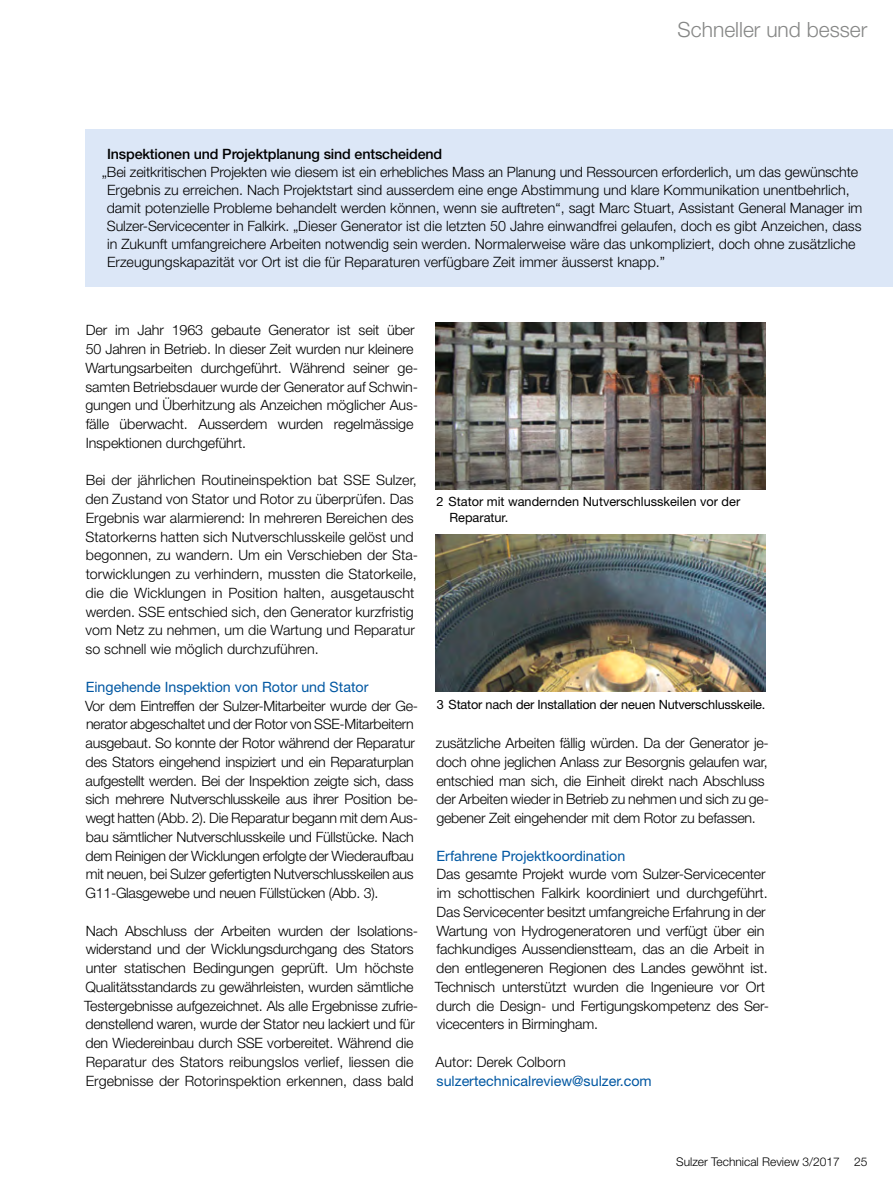
<style>
.page{position:relative;width:893px;height:1191px;background:#fff}
.page>*{position:absolute;margin:0;border:0;box-sizing:border-box;transform-origin:0 0}
.t1{font:300 21px "Helvetica Neue LT Std";color:#868786}
.t2{font:300 14.25px/18.8px "Helvetica Neue LT Std";letter-spacing:-.01em;color:#000}
.t3{font:14.25px "Helvetica Neue LT Std";color:#0057a2}
.t4{font:500 14.25px "Helvetica Neue LT Std";letter-spacing:-.01em;color:#000}
.t5{font:12.75px/15.8px "Helvetica Neue LT Std";color:#000}
.t6{font:300 12px "Helvetica Neue LT Std";color:#000}
</style>
<div class="page">
<div style="left:85px;top:129px;width:808px;height:158px;background:#dce7f7"></div>
<img style="left:436px;top:534px;width:329px;height:158px">
<img style="left:436px;top:322px;width:329px;height:167px">
<h1 class="t1" style="left:678px;top:17px;width:191px">Schneller und besser</h1>
<p class="t4" style="left:107px;top:145px;width:337px">Inspektionen und Projektplanung sind entscheidend</p>
<p class="t2" style="left:107px;top:163px;width:757px;line-height:18px;text-indent:-5px">„Bei zeitkritischen Projekten wie diesem ist ein erhebliches Mass an Planung und Ressourcen erforderlich, um das gewünschte Ergebnis zu erreichen. Nach Projektstart sind ausserdem eine enge Abstimmung und klare Kommunikation unentbehrlich, damit potenzielle Probleme behandelt werden können, wenn sie auftreten“, sagt Marc Stuart, Assistant General Manager im Sulzer-Servicecenter in Falkirk. „Dieser Generator ist die letzten 50 Jahre einwandfrei gelaufen, doch es gibt Anzeichen, dass in Zukunft umfangreichere Arbeiten notwendig sein werden. Normalerweise wäre das unkompliziert, doch ohne zusätzliche Erzeugungskapazität vor Ort ist die für Reparaturen verfügbare Zeit immer äusserst knapp.”</p>
<p class="t2" style="left:86px;top:321px;width:334px">Der im Jahr 1963 gebaute Generator ist seit über 50 Jahren in Betrieb. In dieser Zeit wurden nur kleinere Wartungsarbeiten durchgeführt. Während seiner ge&shy;samten Betriebsdauer wurde der Generator auf Schwin&shy;gungen und Überhitzung als Anzeichen möglicher Aus&shy;fälle überwacht. Ausserdem wurden regelmässige Inspektionen durchgeführt.</p>
<p class="t2" style="left:85px;top:471px;width:334px">Bei der jährlichen Routineinspektion bat SSE Sulzer, den Zustand von Stator und Rotor zu überprüfen. Das Ergebnis war alarmierend: In mehreren Bereichen des Statorkerns hatten sich Nutverschlusskeile gelöst und begonnen, zu wandern. Um ein Verschieben der Sta&shy;torwicklungen zu verhindern, mussten die Statorkeile, die die Wicklungen in Position halten, ausgetauscht werden. SSE entschied sich, den Generator kurzfristig vom Netz zu nehmen, um die Wartung und Reparatur so schnell wie möglich durchzuführen.</p>
<p class="t3" style="left:86px;top:678px;width:284px">Eingehende Inspektion von Rotor und Stator</p>
<p class="t2" style="left:85px;top:696px;width:334px">Vor dem Eintreffen der Sulzer-Mitarbeiter wurde der Ge&shy;nerator abgeschaltet und der Rotor von SSE-Mitarbeitern ausgebaut. So konnte der Rotor während der Reparatur des Stators eingehend inspiziert und ein Reparaturplan aufgestellt werden. Bei der Inspektion zeigte sich, dass sich mehrere Nutverschlusskeile aus ihrer Position be&shy;wegt hatten (Abb. 2). Die Reparatur begann mit dem Aus&shy;bau sämtlicher Nutverschlusskeile und Füllstücke. Nach dem Reinigen der Wicklungen erfolgte der Wiederaufbau mit neuen, bei Sulzer gefertigten Nutverschlusskeilen aus G11-Glasgewebe und neuen Füllstücken (Abb. 3).</p>
<p class="t2" style="left:84px;top:921px;width:336px">Nach Abschluss der Arbeiten wurden der Isolations&shy;widerstand und der Wicklungsdurchgang des Stators unter statischen Bedingungen geprüft. Um höchste Qualitätsstandards zu gewährleisten, wurden sämtliche Testergebnisse aufgezeichnet. Als alle Ergebnisse zufrie&shy;denstellend waren, wurde der Stator neu lackiert und für den Wiedereinbau durch SSE vorbereitet. Während die Reparatur des Stators reibungslos verlief, liessen die Ergebnisse der Rotorinspektion erkennen, dass bald</p>
<p class="t5" style="left:449px;top:493px;width:292px;text-indent:-13px">2 Stator mit wandernden Nutverschlusskeilen vor der<br>Reparatur.</p>
<p class="t5" style="left:437px;top:696px;width:330px">3 Stator nach der Installation der neuen Nutverschlusskeile.</p>
<p class="t2" style="left:436px;top:733px;width:334px">zusätzliche Arbeiten fällig würden. Da der Generator je&shy;doch ohne jeglichen Anlass zur Besorgnis gelaufen war, entschied man sich, die Einheit direkt nach Abschluss der Arbeiten wieder in Betrieb zu nehmen und sich zu ge&shy;gebener Zeit eingehender mit dem Rotor zu befassen.</p>
<p class="t3" style="left:437px;top:847px;width:190px">Erfahrene Projektkoordination</p>
<p class="t2" style="left:435px;top:864px;width:336px">Das gesamte Projekt wurde vom Sulzer-Servicecenter im schottischen Falkirk koordiniert und durchgeführt.<br>Das Servicecenter besitzt umfangreiche Erfahrung in der Wartung von Hydrogeneratoren und verfügt über ein fachkundiges Aussendienstteam, das an die Arbeit in den entlegeneren Regionen des Landes gewöhnt ist.<br>Technisch unterstützt wurden die Ingenieure vor Ort durch die Design- und Fertigungskompetenz des Ser&shy;vicecenters in Birmingham.</p>
<p class="t2" style="left:436px;top:1052px;width:132px">Autor: Derek Colborn</p>
<p class="t3" style="left:437px;top:1072px;width:217px">sulzertechnicalreview@sulzer.com</p>
<p class="t6" style="left:676px;top:1153px;width:193px">Sulzer Technical Review 3/2017 25</p>
</div>
